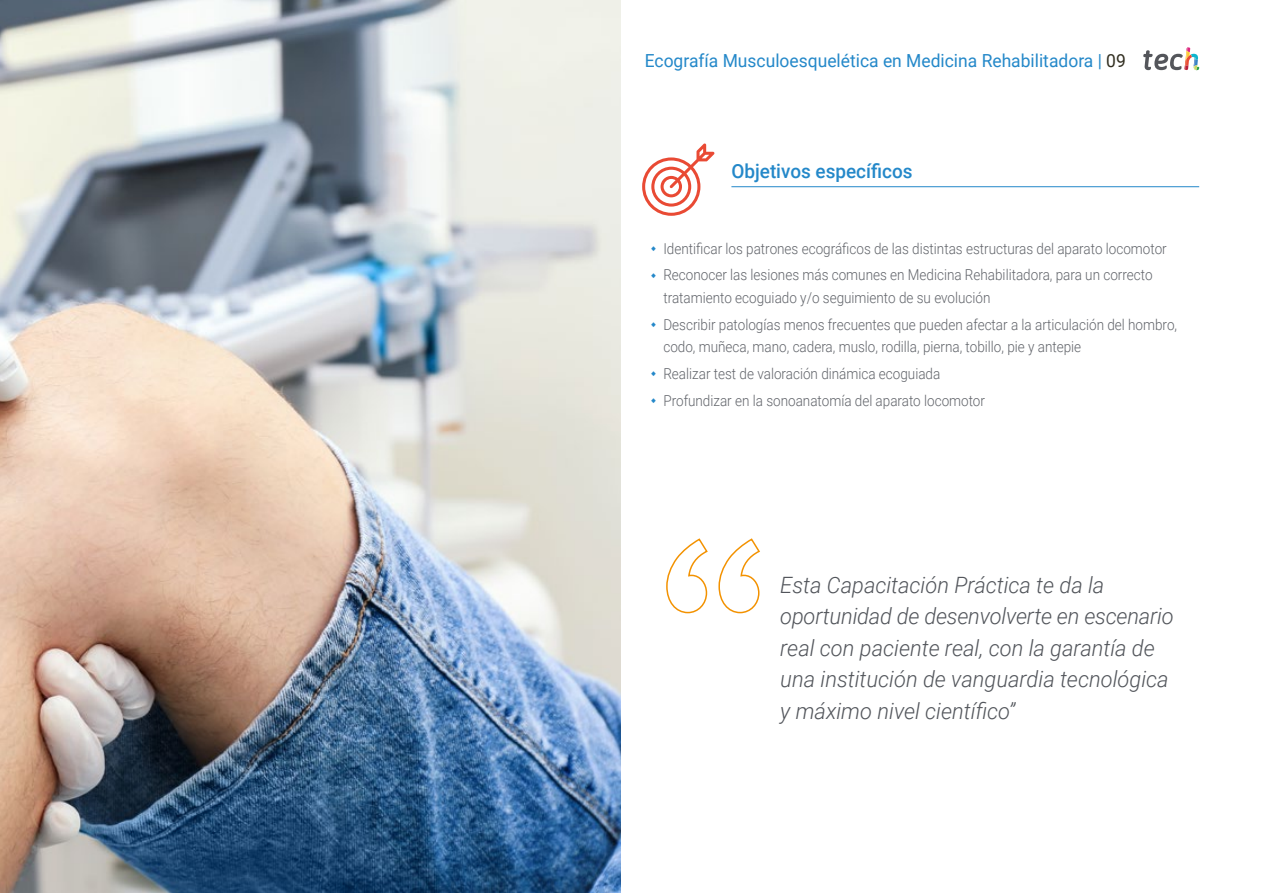
<style>
.page{position:relative;width:1263px;height:893px;background:#fff}
.page>*{position:absolute;margin:0;border:0;box-sizing:border-box;transform-origin:0 0}
.t1{font:italic 300 22.5px/31.5px "Roboto";color:#52555b}
.t2{font:500 19.5px "Roboto";color:#2488c9}
.t3{font:18px "Roboto";color:#2488c9}
.t4{font:300 15px/26.7px "Roboto";color:#61646a;scale:.9 1}
.s1{color:#312e20}
</style>
<div class="page">
<img style="left:0;top:0;width:621px;height:893px">
<svg style="left:666px;top:538px;width:94px;height:76px"></svg>
<svg style="left:1143px;top:47px;width:56px;height:24px"></svg>
<hr style="left:731px;top:186px;width:468px;height:1px;background:#2488c9">
<svg style="left:642px;top:143px;width:72px;height:73px"></svg>
<p class="t3" style="left:645px;top:48px;width:483px">Ecografía Musculoesquelética en Medicina Rehabilitadora | <span class="s1">09</span></p>
<h2 class="t2" style="left:731px;top:158px;width:183px">Objetivos específicos</h2>
<p class="t4" style="left:663px;top:234px;width:561px">Identificar los patrones ecográficos de las distintas estructuras del aparato locomotor<br>Reconocer las lesiones más comunes en Medicina Rehabilitadora, para un correcto</p>
<p class="t4" style="left:663px;top:284px;width:572px">tratamiento ecoguiado y/o seguimiento de su evolución<br>Describir patologías menos frecuentes que pueden afectar a la articulación del hombro,</p>
<p class="t4" style="left:663px;top:333px;width:466px">codo, muñeca, mano, cadera, muslo, rodilla, pierna, tobillo, pie y antepie<br>Realizar test de valoración dinámica ecoguiada<br>Profundizar en la sonoanatomía del aparato locomotor</p>
<h1 class="t1" style="left:780px;top:568px;width:395px">Esta Capacitación Práctica te da la oportunidad de desenvolverte en escenario real con paciente real, con la garantía de una institución de vanguardia tecnológica y máximo nivel científico”</h1>
</div>
